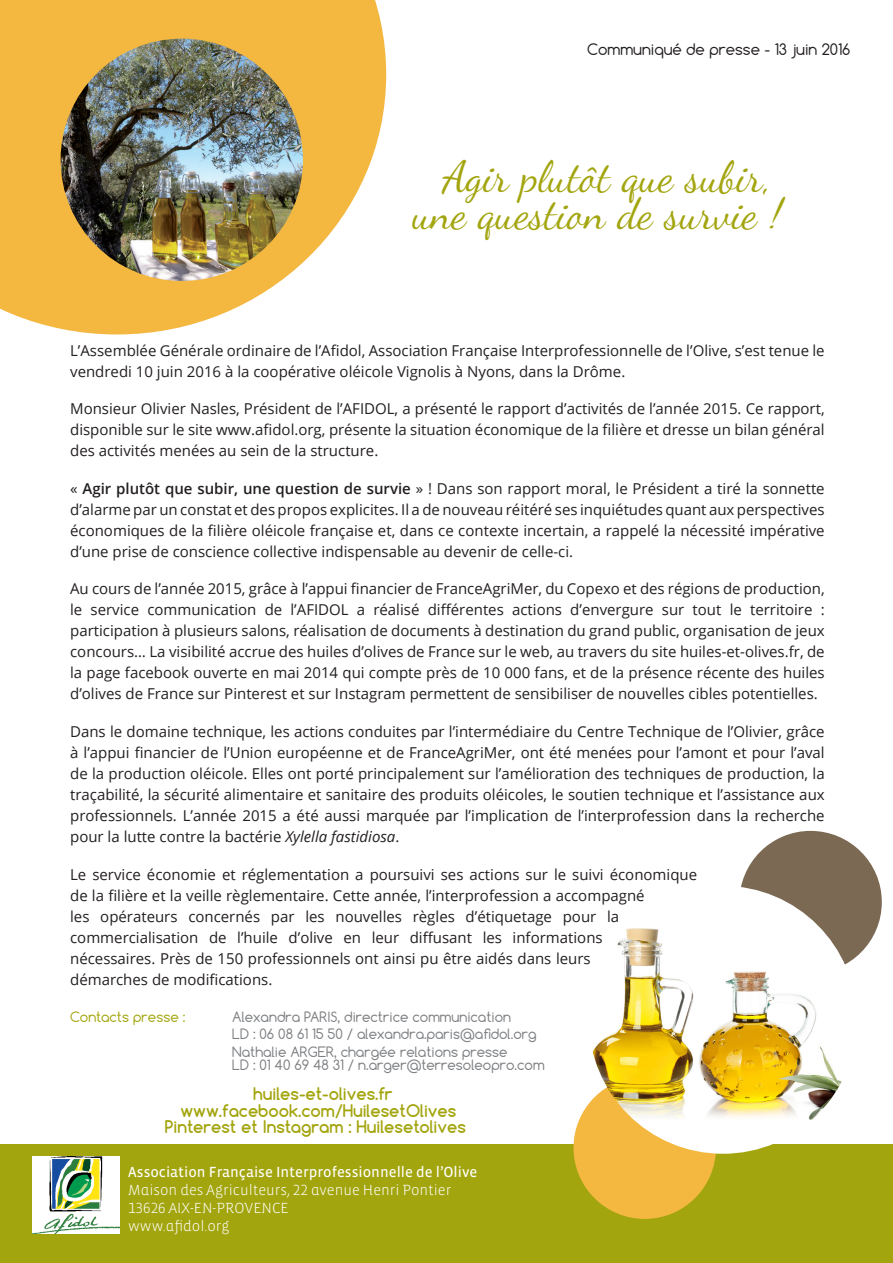
<style>
.page{position:relative;width:893px;height:1263px;background:#fff}
.page>*{position:absolute;margin:0;border:0;box-sizing:border-box;transform-origin:0 0}
.t1{font:43.5px "Dancing Script OT";color:#a3a50e}
.t2{font:700 16.5px "Comfortaa";color:#a3a50e}
.t3{font:15px/21px "Open Sans";color:#231f20;text-align:justify}
.t4{font:300 15px "Vista Sans Alt";color:#fff}
.t5{font:15px "Vista Sans Reg";color:#fff}
.t6{font:15px "Comfortaa";color:#231f20}
.t7{font:13.5px "Comfortaa";color:#7c7e81}
.t8{font:13.5px "Comfortaa";color:#a3a50e}
.s1{font-weight:600}
.s2{font-style:italic}
</style>
<div class="page">
<svg style="left:0;top:0;width:386px;height:334px;fill:#f4b840"></svg>
<div style="left:0;top:1145px;width:893px;height:118px;background:#a3a50e"></div>
<img style="left:33px;top:1156px;width:87px;height:78px">
<img style="left:61px;top:39px;width:242px;height:242px;border-radius:121px">
<div style="left:739px;top:831px;width:143px;height:142px;background:#7c6954;border-radius:50%"></div>
<div style="left:573px;top:1076px;width:143px;height:143px;background:#f4b840;border-radius:50%"></div>
<img style="left:589px;top:886px;width:268px;height:268px;border-radius:134px">
<p class="t6" style="left:587px;top:39px;width:265px">Communiqué de presse - 13 juin 2016</p>
<p class="t1" style="left:442px;top:151px;width:330px">Agir plutôt que subir,</p>
<p class="t1" style="left:413px;top:188px;width:374px">une question de survie !</p>
<p class="t3" style="left:70px;top:340px;width:756px">L’Assemblée Générale ordinaire de l’Afidol, Association Française Interprofessionnelle de l’Olive, s’est tenue le vendredi 10 juin 2016 à la coopérative oléicole Vignolis à Nyons, dans la Drôme.</p>
<p class="t3" style="left:70px;top:398px;width:756px">Monsieur Olivier Nasles, Président de l’AFIDOL, a présenté le rapport d’activités de l’année 2015. Ce rapport, disponible sur le site www.afidol.org, présente la situation économique de la filière et dresse un bilan général des activités menées au sein de la structure.</p>
<p class="t3" style="left:70px;top:478px;width:756px">« <span class="s1">Agir plutôt que subir, une question de survie</span> » ! Dans son rapport moral, le Président a tiré la sonnette d’alarme par un constat et des propos explicites. Il a de nouveau réitéré ses inquiétudes quant aux perspectives économiques de la filière oléicole française et, dans ce contexte incertain, a rappelé la nécessité impérative d’une prise de conscience collective indispensable au devenir de celle-ci.</p>
<p class="t3" style="left:70px;top:578px;width:756px">Au cours de l’année 2015, grâce à l’appui financier de FranceAgriMer, du Copexo et des régions de production, le service communication de l’AFIDOL a réalisé différentes actions d’envergure sur tout le territoire : participation à plusieurs salons, réalisation de documents à destination du grand public, organisation de jeux concours… La visibilité accrue des huiles d’olives de France sur le web, au travers du site huiles-et-olives.fr, de la page facebook ouverte en mai 2014 qui compte près de 10 000 fans, et de la présence récente des huiles d’olives de France sur Pinterest et sur Instagram permettent de sensibiliser de nouvelles cibles potentielles.</p>
<p class="t3" style="left:70px;top:721px;width:756px">Dans le domaine technique, les actions conduites par l’intermédiaire du Centre Technique de l’Olivier, grâce à l’appui financier de l’Union européenne et de FranceAgriMer, ont été menées pour l’amont et pour l’aval de la production oléicole. Elles ont porté principalement sur l’amélioration des techniques de production, la traçabilité, la sécurité alimentaire et sanitaire des produits oléicoles, le soutien technique et l’assistance aux professionnels. L’année 2015 a été aussi marquée par l’implication de l’interprofession dans la recherche pour la lutte contre la bactérie <span class="s2">Xylella fastidiosa</span>.</p>
<p class="t3" style="left:70px;top:863px;width:628px;text-align:left">Le service économie et réglementation a poursuivi ses actions sur le suivi économique de la filière et la veille règlementaire. Cette année, l’interprofession a accompagné<br>les opérateurs concernés par les nouvelles règles d’étiquetage pour la commercialisation de l’huile d’olive en leur diffusant les informations<br>nécessaires. Près de 150 professionnels ont ainsi pu être aidés dans leurs<br>démarches de modifications.</p>
<p class="t8" style="left:70px;top:1008px;width:117px">Contacts presse :</p>
<p class="t7" style="left:232px;top:1008px;width:280px">Alexandra PARIS, directrice communication</p>
<p class="t7" style="left:232px;top:1025px;width:306px">LD : 06 08 61 15 50 / alexandra.paris@afidol.org</p>
<p class="t7" style="left:232px;top:1043px;width:277px">Nathalie ARGER, chargée relations presse</p>
<p class="t7" style="left:232px;top:1056px;width:314px">LD : 01 40 69 48 31 / n.arger@terresoleopro.com</p>
<p class="t2" style="left:253px;top:1083px;width:141px">huiles-et-olives.fr</p>
<p class="t2" style="left:180px;top:1100px;width:278px">www.facebook.com/HuilesetOlives</p>
<p class="t2" style="left:165px;top:1116px;width:303px">Pinterest et Instagram : Huilesetolives</p>
<p class="t5" style="left:128px;top:1164px;width:351px">Association Française Interprofessionnelle de l’Olive</p>
<p class="t4" style="left:128px;top:1182px;width:325px">Maison des Agriculteurs, 22 avenue Henri Pontier</p>
<p class="t4" style="left:128px;top:1200px;width:162px">13626 AIX-EN-PROVENCE</p>
<p class="t4" style="left:128px;top:1218px;width:103px">www.afidol.org</p>
</div>
